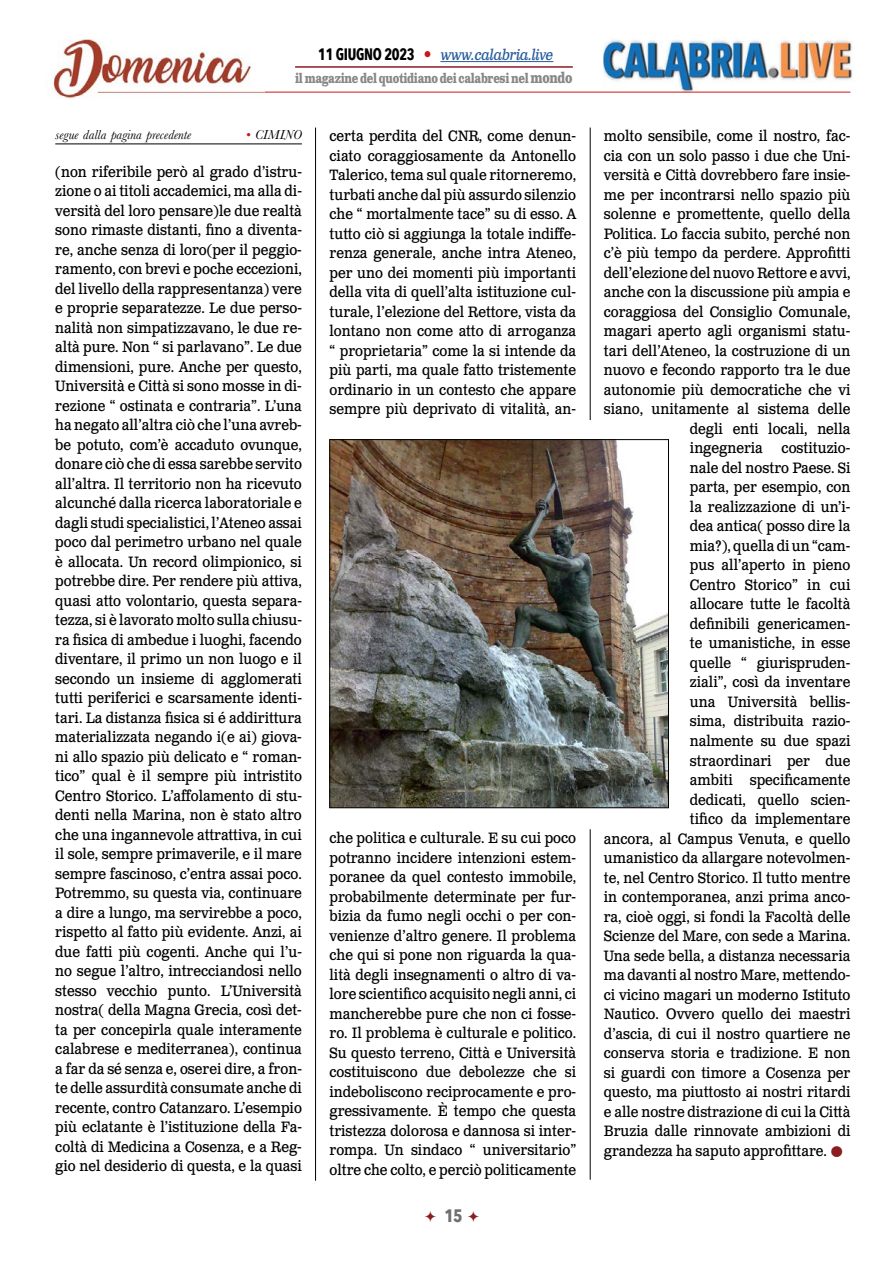
<style>
.page{position:relative;width:893px;height:1263px;background:#fff}
.page>*{position:absolute;margin:0;border:0;box-sizing:border-box;transform-origin:0 0}
.t1{font:700 18px "Avenir Next Condensed";color:#706f6f}
.t2{font:15px/19.5px "Clarendon Text Pro";color:#000;text-align:justify;scale:.9 1}
.t3{font:italic 15px "Clarendon Text Pro";letter-spacing:-.025em;color:#275b9b;scale:.9 1}
.t4{font:700 13.5px "Clarendon Text Pro";letter-spacing:-.03em;color:#878787;scale:.75 1}
.t5{font:italic 13.5px "Baskerville";color:#000}
.s1{font-family:"Avenir Next Condensed";font-weight:700;font-style:normal;font-size:16.5px;color:#000}
.s2{font-weight:700;font-style:normal;font-size:16.5px;color:#ca181a}
.s3{font-size:15px}
.s4{color:#ca181a}
</style>
<div class="page">
<hr style="left:440px;top:61px;width:113px;height:1px;background:#275b9b">
<hr style="left:295px;top:66px;width:278px;height:2px;background:#8b1c1f">
<img style="left:604px;top:40px;width:249px;height:52px">
<hr style="left:103px;top:92px;width:747px;height:1px;background:#cd1719">
<hr style="left:55px;top:144px;width:247px;height:1px;background:#000">
<hr style="left:315px;top:128px;width:1px;height:1053px;background:#000">
<hr style="left:590px;top:128px;width:1px;height:292px;background:#000">
<hr style="left:590px;top:829px;width:1px;height:351px;background:#000">
<img style="left:332px;top:441px;width:335px;height:365px">
<div style="left:330px;top:439px;width:339px;height:369px;border:1px solid #000"></div>
<img style="left:53px;top:39px;width:211px;height:60px">
<p class="t3" style="left:318px;top:46px;width:263px"><span class="s1">11 GIUGNO 2023</span> <span class="s2">•</span> www.calabria.live</p>
<p class="t4" style="left:295px;top:70px;width:371px">il magazine del quotidiano dei calabresi nel <span class="s3">mondo</span></p>
<p class="t5" style="left:55px;top:126px;width:137px">segue dalla pagina precedente</p>
<p class="t5" style="left:246px;top:126px;width:58px"><span class="s4">•</span> CIMINO</p>
<p class="t2" style="left:55px;top:163px;width:276px">(non riferibile però al grado d’istru&shy;zione o ai titoli accademici, ma alla di&shy;versità del loro pensare)le due realtà sono rimaste distanti, fino a diventa&shy;re, anche senza di loro(per il peggio&shy;ramento, con brevi e poche eccezioni, del livello della rappresentanza) vere e proprie separatezze. Le due perso&shy;nalità non simpatizzavano, le due re&shy;altà pure. Non “ si parlavano”. Le due dimensioni, pure. Anche per questo, Università e Città si sono mosse in di&shy;rezione “ ostinata e contraria”. L’una ha negato all’altra ciò che l’una avreb&shy;be potuto, com’è accaduto ovunque, donare ciò che di essa sarebbe servito all’altra. Il territorio non ha ricevuto alcunché dalla ricerca laboratoriale e dagli studi specialistici, l’Ateneo assai poco dal perimetro urbano nel quale è allocata. Un record olimpionico, si potrebbe dire. Per rendere più attiva, quasi atto volontario, questa separa&shy;tezza, si è lavorato molto sulla chiusu&shy;ra fisica di ambedue i luoghi, facendo diventare, il primo un non luogo e il secondo un insieme di agglomerati tutti periferici e scarsamente identi&shy;tari. La distanza fisica si é addirittura materializzata negando i(e ai) giova&shy;ni allo spazio più delicato e “ roman&shy;tico” qual è il sempre più intristito Centro Storico. L’affolamento di stu&shy;denti nella Marina, non è stato altro che una ingannevole attrattiva, in cui il sole, sempre primaverile, e il mare sempre fascinoso, c’entra assai poco.<br>Potremmo, su questa via, continuare a dire a lungo, ma servirebbe a poco, rispetto al fatto più evidente. Anzi, ai due fatti più cogenti. Anche qui l’u&shy;no segue l’altro, intrecciandosi nello stesso vecchio punto. L’Università nostra( della Magna Grecia, così det&shy;ta per concepirla quale interamente calabrese e mediterranea), continua a far da sé senza e, oserei dire, a fron&shy;te delle assurdità consumate anche di recente, contro Catanzaro. L’esempio più eclatante è l’istituzione della Fa&shy;coltà di Medicina a Cosenza, e a Reg&shy;gio nel desiderio di questa, e la quasi</p>
<p class="t2" style="left:330px;top:127px;width:276px">certa perdita del CNR, come denun&shy;ciato coraggiosamente da Antonello Talerico, tema sul quale ritorneremo, turbati anche dal più assurdo silenzio che “ mortalmente tace” su di esso. A tutto ciò si aggiunga la totale indiffe&shy;renza generale, anche intra Ateneo, per uno dei momenti più importanti della vita di quell’alta istituzione cul&shy;turale, l’elezione del Rettore, vista da lontano non come atto di arroganza “ proprietaria” come la si intende da più parti, ma quale fatto tristemente ordinario in un contesto che appare sempre più deprivato di vitalità, an-</p>
<p class="t2" style="left:604px;top:127px;width:276px">molto sensibile, come il nostro, fac-</p>
<p class="t2" style="left:604px;top:147px;width:276px">cia con un solo passo i due che Uni-</p>
<p class="t2" style="left:604px;top:166px;width:276px">versità e Città dovrebbero fare insie-</p>
<p class="t2" style="left:604px;top:186px;width:276px">me per incontrarsi nello spazio più</p>
<p class="t2" style="left:604px;top:205px;width:276px">solenne e promettente, quello della</p>
<p class="t2" style="left:604px;top:225px;width:276px">Politica. Lo faccia subito, perché non</p>
<p class="t2" style="left:604px;top:244px;width:276px">c’è più tempo da perdere. Approfitti</p>
<p class="t2" style="left:604px;top:264px;width:276px">dell’elezione del nuovo Rettore e avvi,</p>
<p class="t2" style="left:604px;top:283px;width:276px">anche con la discussione più ampia e</p>
<p class="t2" style="left:604px;top:303px;width:276px">coraggiosa del Consiglio Comunale,</p>
<p class="t2" style="left:604px;top:322px;width:276px">magari aperto agli organismi statu-</p>
<p class="t2" style="left:604px;top:342px;width:276px">tari dell’Ateneo, la costruzione di un</p>
<p class="t2" style="left:604px;top:361px;width:276px">nuovo e fecondo rapporto tra le due</p>
<p class="t2" style="left:604px;top:381px;width:276px">autonomie più democratiche che vi</p>
<p class="t2" style="left:604px;top:400px;width:276px">siano, unitamente al sistema delle</p>
<p class="t2" style="left:690px;top:420px;width:180px">degli enti locali, nella</p>
<p class="t2" style="left:690px;top:439px;width:180px">ingegneria costituzio-</p>
<p class="t2" style="left:690px;top:459px;width:180px">nale del nostro Paese. Si</p>
<p class="t2" style="left:690px;top:478px;width:180px">parta, per esempio, con</p>
<p class="t2" style="left:690px;top:498px;width:180px">la realizzazione di un’i-</p>
<p class="t2" style="left:690px;top:517px;width:180px">dea antica( posso dire la</p>
<p class="t2" style="left:690px;top:537px;width:180px">mia?), quella di un “cam-</p>
<p class="t2" style="left:690px;top:556px;width:180px">pus all’aperto in pieno</p>
<p class="t2" style="left:690px;top:576px;width:180px">Centro Storico” in cui</p>
<p class="t2" style="left:690px;top:595px;width:180px">allocare tutte le facoltà</p>
<p class="t2" style="left:690px;top:615px;width:180px">definibili genericamen-</p>
<p class="t2" style="left:690px;top:634px;width:180px">te umanistiche, in esse</p>
<p class="t2" style="left:690px;top:654px;width:180px">quelle “ giurispruden-</p>
<p class="t2" style="left:690px;top:673px;width:180px">ziali”, così da inventare</p>
<p class="t2" style="left:690px;top:693px;width:180px">una Università bellis-</p>
<p class="t2" style="left:690px;top:712px;width:180px">sima, distribuita razio-</p>
<p class="t2" style="left:690px;top:732px;width:180px">nalmente su due spazi</p>
<p class="t2" style="left:690px;top:751px;width:180px">straordinari per due</p>
<p class="t2" style="left:690px;top:771px;width:180px">ambiti specificamente</p>
<p class="t2" style="left:690px;top:790px;width:180px">dedicati, quello scien-</p>
<p class="t2" style="left:690px;top:810px;width:180px">tifico da implementare</p>
<p class="t2" style="left:604px;top:829px;width:276px">ancora, al Campus Venuta, e quello</p>
<p class="t2" style="left:604px;top:849px;width:276px">umanistico da allargare notevolmen-</p>
<p class="t2" style="left:604px;top:868px;width:276px">te, nel Centro Storico. Il tutto mentre</p>
<p class="t2" style="left:604px;top:888px;width:276px">in contemporanea, anzi prima anco-</p>
<p class="t2" style="left:604px;top:907px;width:276px">ra, cioè oggi, si fondi la Facoltà delle</p>
<p class="t2" style="left:604px;top:927px;width:276px">Scienze del Mare, con sede a Marina.</p>
<p class="t2" style="left:604px;top:946px;width:276px">Una sede bella, a distanza necessaria</p>
<p class="t2" style="left:604px;top:966px;width:276px">ma davanti al nostro Mare, mettendo-</p>
<p class="t2" style="left:604px;top:985px;width:276px">ci vicino magari un moderno Istituto</p>
<p class="t2" style="left:604px;top:1005px;width:276px">Nautico. Ovvero quello dei maestri</p>
<p class="t2" style="left:604px;top:1024px;width:276px">d’ascia, di cui il nostro quartiere ne</p>
<p class="t2" style="left:604px;top:1044px;width:276px">conserva storia e tradizione. E non</p>
<p class="t2" style="left:604px;top:1063px;width:276px">si guardi con timore a Cosenza per</p>
<p class="t2" style="left:604px;top:1083px;width:276px">questo, ma piuttosto ai nostri ritardi</p>
<p class="t2" style="left:604px;top:1102px;width:276px">e alle nostre distrazione di cui la Città</p>
<p class="t2" style="left:604px;top:1122px;width:276px">Bruzia dalle rinnovate ambizioni di</p>
<p class="t2" style="left:604px;top:1141px;width:249px">grandezza ha saputo approfittare.</p>
<p class="t2" style="left:330px;top:829px;width:276px">che politica e culturale. E su cui poco potranno incidere intenzioni estem&shy;poranee da quel contesto immobile, probabilmente determinate per fur&shy;bizia da fumo negli occhi o per con&shy;venienze d’altro genere. Il problema che qui si pone non riguarda la qua&shy;lità degli insegnamenti o altro di va&shy;lore scientifico acquisito negli anni, ci mancherebbe pure che non ci fosse&shy;ro. Il problema è culturale e politico.<br>Su questo terreno, Città e Università costituiscono due debolezze che si indeboliscono reciprocamente e pro&shy;gressivamente. È tempo che questa tristezza dolorosa e dannosa si inter&shy;rompa. Un sindaco “ universitario” oltre che colto, e perciò politicamente</p>
<p class="t1" style="left:444px;top:1205px;width:19px">15</p>
</div>
